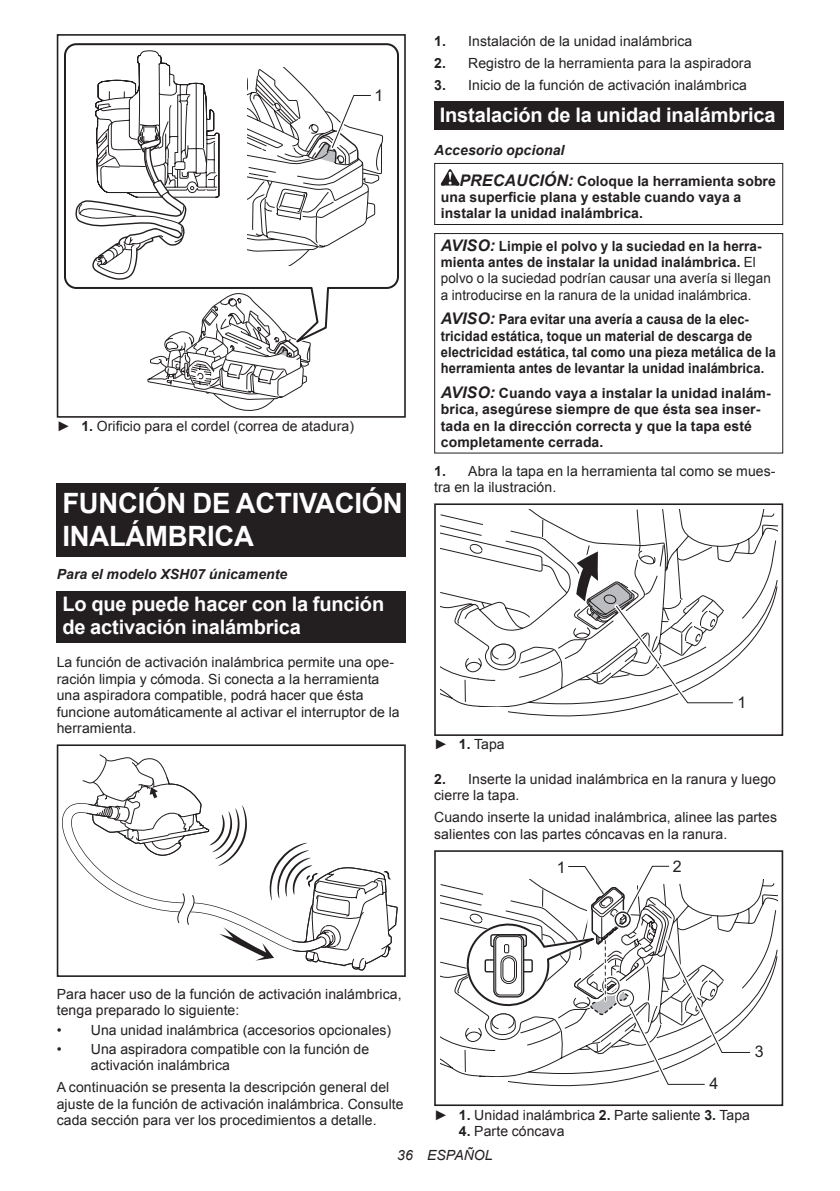
<style>
.page{position:relative;width:840px;height:1191px;background:#fff}
.page>*{position:absolute;margin:0;border:0;box-sizing:border-box;transform-origin:0 0}
.t1{font:700 28px/32.8px "Arial";letter-spacing:-.01em;color:#fff}
.t2{font:700 20px/23.4px "Arial";letter-spacing:-.01em;color:#fff}
.t3{font:16px "Arial";color:#231f20}
.t4{font:14px/16.4px "Arial";letter-spacing:.005em;color:#231f20}
.t5{font:700 14px/16.4px "Arial";letter-spacing:.005em;color:#231f20}
.t6{font:700 14px/16.4px "Arial";letter-spacing:.005em;color:#231f20;scale:.92 1}
.t7{font:14px/16.4px "Arial";letter-spacing:.005em;color:#231f20;scale:.96 1}
.t8{font:italic 700 14px "Arial";letter-spacing:.005em;color:#231f20}
.t9{font:italic 14px "Arial";letter-spacing:.005em;color:#231f20}
.s1{font-weight:700}
.s2{font-style:italic}
.s3{font-style:italic;font-size:16px}
.s4{font-weight:700;font-style:italic;font-size:16px}
</style>
<div class="page">
<svg style="left:147px;top:356px;width:163px;height:55px"></svg>
<svg style="left:160px;top:349px;width:151px;height:7px"></svg>
<svg style="left:64px;top:43px;width:335px;height:306px"></svg>
<svg style="left:74px;top:43px;width:145px;height:238px"></svg>
<div style="left:57px;top:34px;width:348px;height:384px;border:2px solid #231f20"></div>
<svg style="left:247px;top:67px;width:136px;height:198px"></svg>
<div style="left:57px;top:483px;width:348px;height:74px;background:#231f20"></div>
<div style="left:57px;top:590px;width:348px;height:52px;background:#231f20"></div>
<div style="left:57px;top:744px;width:348px;height:233px;border:2px solid #231f20"></div>
<svg style="left:57px;top:754px;width:340px;height:216px"></svg>
<div style="left:434px;top:101px;width:348px;height:29px;background:#231f20"></div>
<svg style="left:440px;top:169px;width:19px;height:16px"></svg>
<div style="left:434px;top:163px;width:348px;height:62px;border:1px solid #231f20"></div>
<div style="left:434px;top:233px;width:348px;height:220px;border:1px solid #231f20"></div>
<svg style="left:440px;top:509px;width:336px;height:208px"></svg>
<div style="left:434px;top:707px;width:73px;height:29px;background:#fff"></div>
<div style="left:434px;top:503px;width:348px;height:233px;border:2px solid #231f20"></div>
<svg style="left:440px;top:551px;width:296px;height:156px"></svg>
<svg style="left:440px;top:879px;width:336px;height:195px"></svg>
<div style="left:434px;top:850px;width:348px;height:256px;border:2px solid #231f20"></div>
<svg style="left:461px;top:865px;width:292px;height:222px"></svg>
<p class="t3" style="left:374px;top:85px;width:10px">1</p>
<p class="t4" style="left:57px;top:418px;width:299px">► <span class="s1">1.</span> Orificio para el cordel (correa de atadura)</p>
<h1 class="t1" style="left:62px;top:488px;width:342px">FUNCIÓN DE ACTIVACIÓN<br>INALÁMBRICA</h1>
<p class="t8" style="left:57px;top:565px;width:232px">Para el modelo XSH07 únicamente</p>
<h2 class="t2" style="left:62px;top:592px;width:323px">Lo que puede hacer con la función de activación inalámbrica</h2>
<p class="t4" style="left:57px;top:654px;width:344px">La función de activación inalámbrica permite una ope&shy;ración limpia y cómoda. Si conecta a la herramienta una aspiradora compatible, podrá hacer que ésta funcione automáticamente al activar el interruptor de la herramienta.</p>
<p class="t4" style="left:434px;top:33px;width:259px"><span class="s1">1.</span> Instalación de la unidad inalámbrica</p>
<p class="t4" style="left:434px;top:55px;width:318px"><span class="s1">2.</span> Registro de la herramienta para la aspiradora</p>
<p class="t4" style="left:434px;top:77px;width:314px"><span class="s1">3.</span> Inicio de la función de activación inalámbrica</p>
<h2 class="t2" style="left:439px;top:103px;width:337px">Instalación de la unidad inalámbrica</h2>
<p class="t5" style="left:459px;top:135px;width:318px;line-height:30.6px;text-indent:-25px"><span class="s2">Accesorio opcional<br></span><span class="s3">PRECAUCIÓN:</span> Coloque la herramienta sobre</p>
<p class="t5" style="left:440px;top:189px;width:302px">una superficie plana y estable cuando vaya a instalar la unidad inalámbrica.</p>
<p class="t7" style="left:440px;top:238px;width:345px"><span class="s4">AVISO:</span> <span class="s1">Limpie el polvo y la suciedad en la herra&shy;mienta antes de instalar la unidad inalámbrica.</span> El polvo o la suciedad podrían causar una avería si llegan a introducirse en la ranura de la unidad inalámbrica.</p>
<p class="t6" style="left:440px;top:311px;width:365px"><span class="s3">AVISO:</span> Para evitar una avería a causa de la elec&shy;tricidad estática, toque un material de descarga de electricidad estática, tal como una pieza metálica de la herramienta antes de levantar la unidad inalámbrica.</p>
<p class="t5" style="left:440px;top:385px;width:331px"><span class="s3">AVISO:</span> Cuando vaya a instalar la unidad inalám&shy;brica, asegúrese siempre de que ésta sea inser&shy;tada en la dirección correcta y que la tapa esté completamente cerrada.</p>
<p class="t4" style="left:434px;top:462px;width:342px"><span class="s1">1.</span> Abra la tapa en la herramienta tal como se mues&shy;tra en la ilustración.</p>
<p class="t3" style="left:737px;top:692px;width:10px">1</p>
<p class="t4" style="left:434px;top:736px;width:72px">► <span class="s1">1.</span> Tapa</p>
<p class="t4" style="left:434px;top:771px;width:343px"><span class="s1">2.</span> Inserte la unidad inalámbrica en la ranura y luego cierre la tapa.</p>
<p class="t4" style="left:434px;top:809px;width:344px">Cuando inserte la unidad inalámbrica, alinee las partes salientes con las partes cóncavas en la ranura.</p>
<p class="t3" style="left:556px;top:857px;width:10px">1</p>
<p class="t3" style="left:672px;top:855px;width:10px">2</p>
<p class="t4" style="left:57px;top:986px;width:346px">Para hacer uso de la función de activación inalámbrica, tenga preparado lo siguiente:</p>
<p class="t4" style="left:57px;top:1021px;width:336px">• Una unidad inalámbrica (accesorios opcionales)</p>
<p class="t4" style="left:91px;top:1040px;width:280px;text-indent:-34px">• Una aspiradora compatible con la función de activación inalámbrica</p>
<p class="t4" style="left:57px;top:1079px;width:348px">A continuación se presenta la descripción general del ajuste de la función de activación inalámbrica. Consulte cada sección para ver los procedimientos a detalle.</p>
<p class="t3" style="left:709px;top:1073px;width:10px">4</p>
<p class="t3" style="left:754px;top:1041px;width:10px">3</p>
<p class="t4" style="left:434px;top:1106px;width:317px">► <span class="s1">1.</span> Unidad inalámbrica <span class="s1">2.</span> Parte saliente <span class="s1">3.</span> Tapa</p>
<p class="t4" style="left:458px;top:1123px;width:107px"><span class="s1">4.</span> Parte cóncava</p>
<p class="t9" style="left:397px;top:1146px;width:97px">36 ESPAÑOL</p>
</div>
